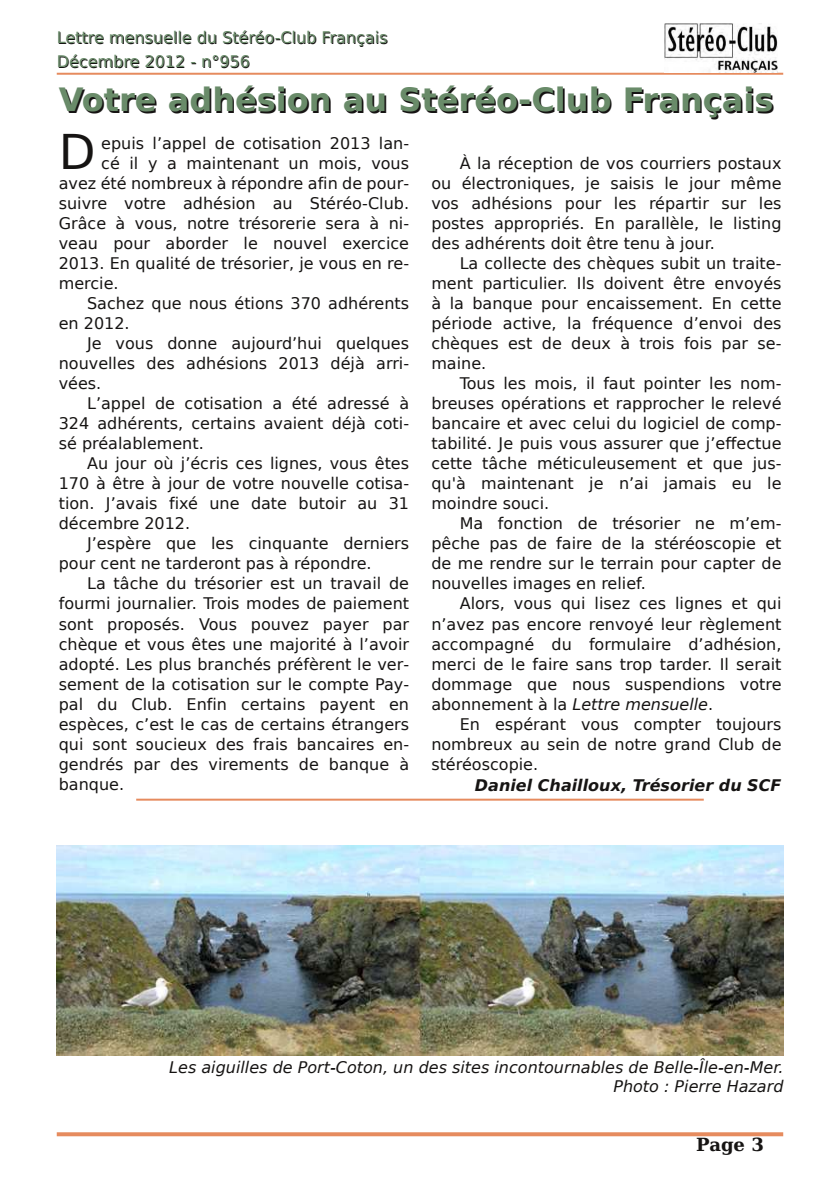
<style>
.page{position:relative;width:840px;height:1191px;background:#fff}
.page>*{position:absolute;margin:0;border:0;box-sizing:border-box;transform-origin:0 0}
.t1{font:47.8px "Bitstream Vera Sans";color:#161413}
.t2{font:700 32px "Bitstream Vera Sans";color:#161413}
.t3{font:700 18px "Bitstream Vera Serif";color:#161413}
.t4{font:16px/20px "Bitstream Vera Sans";color:#161413;text-align:justify}
.t5{font:italic 16px/18.6px "Bitstream Vera Sans";color:#161413;text-align:right}
.t6{font:italic 700 16px "Bitstream Vera Sans";color:#161413}
.s1{color:#698b69}
.s2{font-style:italic}
</style>
<div class="page">
<hr style="left:57px;top:73px;width:725px;height:2px;background:#e68b5e">
<img style="left:664px;top:24px;width:112px;height:48px">
<svg style="left:57px;top:1132px;width:725px;height:4px;background:#e79369"></svg>
<hr style="left:136px;top:798px;width:567px;height:2px;background:#e68b5e">
<img style="left:57px;top:845px;width:725px;height:210px">
<p class="t4" style="left:57px;top:27px;width:332px;line-height:24px">Lettre mensue<span class="s1">ll</span>e du Stéréo-C<span class="s1">l</span>ub França<span class="s1">i</span>s<br>Décembre 2012 - n°956</p>
<h2 class="t2" style="left:60px;top:87px;width:715px">Votre adhésion au Stéréo-Club Français</h2>
<h1 class="t1" style="left:59px;top:131px;width:38px">D</h1>
<p class="t4" style="left:101px;top:135px;width:309px">epuis l’appel de cotisation 2013 lan-</p>
<p class="t4" style="left:101px;top:155px;width:309px">cé il y a maintenant un mois, vous</p>
<p class="t4" style="left:59px;top:175px;width:352px">avez été nombreux à répondre afin de pour-</p>
<p class="t4" style="left:59px;top:195px;width:352px">suivre votre adhésion au Stéréo-Club.</p>
<p class="t4" style="left:59px;top:215px;width:352px">Grâce à vous, notre trésorerie sera à ni-</p>
<p class="t4" style="left:59px;top:235px;width:351px">veau pour aborder le nouvel exercice</p>
<p class="t4" style="left:59px;top:255px;width:352px">2013. En qualité de trésorier, je vous en re-</p>
<p class="t4" style="left:59px;top:275px;width:61px">mercie.</p>
<p class="t4" style="left:87px;top:295px;width:323px">Sachez que nous étions 370 adhérents</p>
<p class="t4" style="left:59px;top:315px;width:72px">en 2012.</p>
<p class="t4" style="left:87px;top:335px;width:323px">Je vous donne aujourd’hui quelques</p>
<p class="t4" style="left:59px;top:355px;width:352px">nouvelles des adhésions 2013 déjà arri-</p>
<p class="t4" style="left:59px;top:375px;width:44px">vées.</p>
<p class="t4" style="left:87px;top:395px;width:323px">L’appel de cotisation a été adressé à</p>
<p class="t4" style="left:59px;top:415px;width:352px">324 adhérents, certains avaient déjà coti-</p>
<p class="t4" style="left:59px;top:435px;width:146px">sé préalablement.</p>
<p class="t4" style="left:87px;top:455px;width:323px">Au jour où j’écris ces lignes, vous êtes</p>
<p class="t4" style="left:59px;top:475px;width:352px">170 à être à jour de votre nouvelle cotisa-</p>
<p class="t4" style="left:59px;top:495px;width:351px">tion. J’avais fixé une date butoir au 31</p>
<p class="t4" style="left:59px;top:515px;width:133px">décembre 2012.</p>
<p class="t4" style="left:87px;top:535px;width:323px">J’espère que les cinquante derniers</p>
<p class="t4" style="left:59px;top:555px;width:314px">pour cent ne tarderont pas à répondre.</p>
<p class="t4" style="left:87px;top:575px;width:323px">La tâche du trésorier est un travail de</p>
<p class="t4" style="left:59px;top:595px;width:351px">fourmi journalier. Trois modes de paiement</p>
<p class="t4" style="left:59px;top:615px;width:351px">sont proposés. Vous pouvez payer par</p>
<p class="t4" style="left:59px;top:635px;width:351px">chèque et vous êtes une majorité à l’avoir</p>
<p class="t4" style="left:59px;top:655px;width:352px">adopté. Les plus branchés préfèrent le ver-</p>
<p class="t4" style="left:59px;top:675px;width:352px">sement de la cotisation sur le compte Pay-</p>
<p class="t4" style="left:59px;top:695px;width:352px">pal du Club. Enfin certains payent en</p>
<p class="t4" style="left:59px;top:715px;width:351px">espèces, c’est le cas de certains étrangers</p>
<p class="t4" style="left:59px;top:735px;width:352px">qui sont soucieux des frais bancaires en-</p>
<p class="t4" style="left:59px;top:755px;width:352px">gendrés par des virements de banque à</p>
<p class="t4" style="left:59px;top:775px;width:67px">banque.</p>
<p class="t4" style="left:431px;top:155px;width:351px;text-indent:28px">À la réception de vos courriers postaux ou électroniques, je saisis le jour même vos adhésions pour les répartir sur les postes appropriés. En parallèle, le listing des adhérents doit être tenu à jour.</p>
<p class="t4" style="left:431px;top:255px;width:351px;text-indent:28px">La collecte des chèques subit un traite&shy;ment particulier. Ils doivent être envoyés à la banque pour encaissement. En cette période active, la fréquence d’envoi des chèques est de deux à trois fois par se&shy;maine.</p>
<p class="t4" style="left:431px;top:375px;width:351px;text-indent:28px">Tous les mois, il faut pointer les nom&shy;breuses opérations et rapprocher le relevé bancaire et avec celui du logiciel de comp&shy;tabilité. Je puis vous assurer que j’effectue cette tâche méticuleusement et que jus&shy;qu'à maintenant je n’ai jamais eu le moindre souci.</p>
<p class="t4" style="left:431px;top:515px;width:351px;text-indent:28px">Ma fonction de trésorier ne m’em&shy;pêche pas de faire de la stéréoscopie et de me rendre sur le terrain pour capter de nouvelles images en relief.</p>
<p class="t4" style="left:431px;top:595px;width:351px;text-indent:28px">Alors, vous qui lisez ces lignes et qui n’avez pas encore renvoyé leur règlement accompagné du formulaire d’adhésion, merci de le faire sans trop tarder. Il serait dommage que nous suspendions votre abonnement à la <span class="s2">Lettre mensuelle</span>.</p>
<p class="t4" style="left:431px;top:715px;width:351px;text-indent:28px">En espérant vous compter toujours nombreux au sein de notre grand Club de stéréoscopie.</p>
<p class="t6" style="left:474px;top:778px;width:308px">Daniel Chailloux, Trésorier du SCF</p>
<p class="t5" style="left:169px;top:1058px;width:615px">Les aiguilles de Port-Coton, un des sites incontournables de Belle-Île-en-Mer.<br>Photo : Pierre Hazard</p>
<p class="t3" style="left:696px;top:1137px;width:69px">Page 3</p>
</div>
